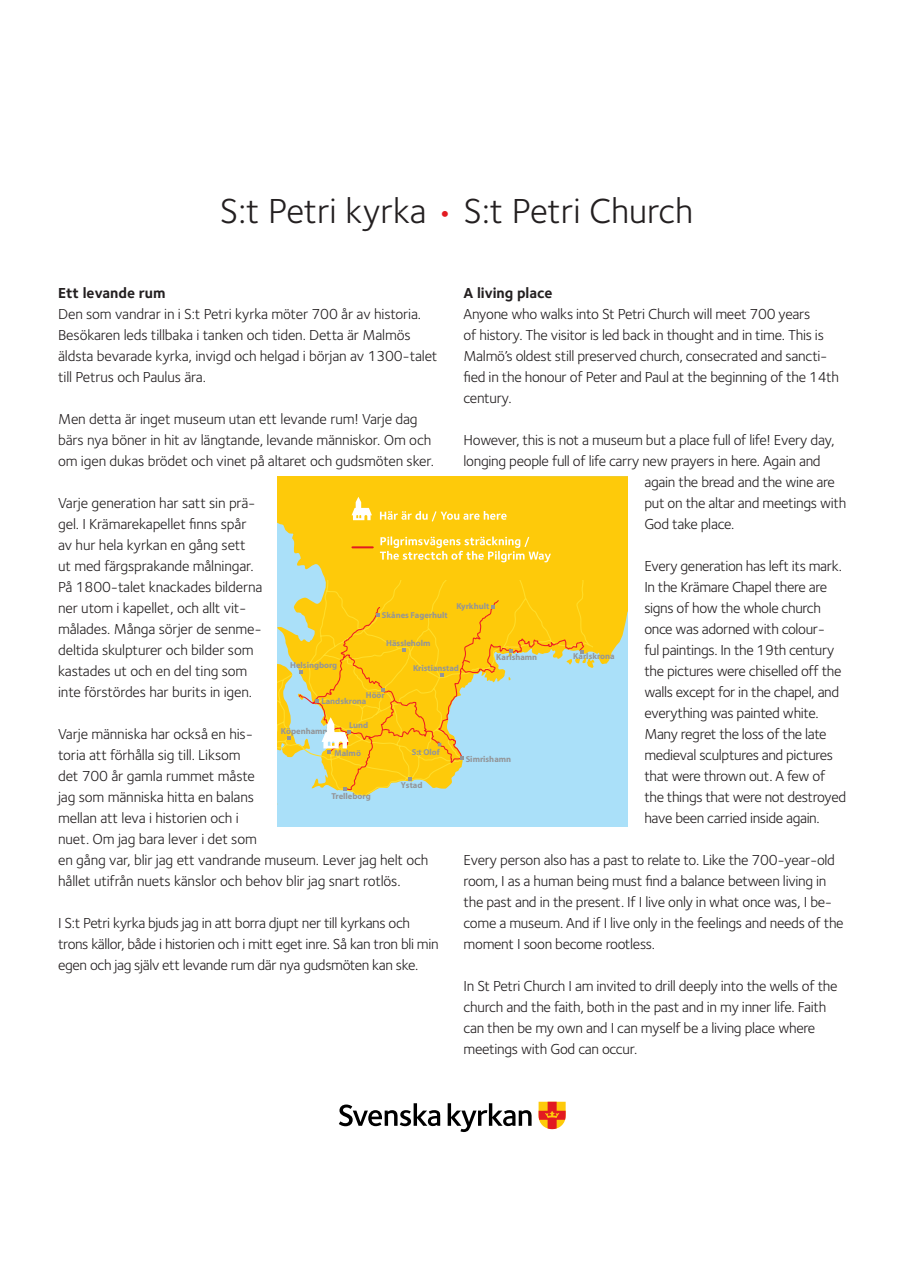
<style>
.page{position:relative;width:913px;height:1287px;background:#fff}
.page>*{position:absolute;margin:0;border:0;box-sizing:border-box;transform-origin:0 0}
.t1{font:36px "Foundry Sterling";color:#231f20}
.t2{font:15px/21px "Foundry Sterling";letter-spacing:-.02em;color:#231f20}
.t3{font:700 15px "Foundry Sterling";color:#231f20}
.t4{font:700 8.6px "Myriad";color:#939598}
.s1{color:#e21a21}
</style>
<div class="page">
<div style="left:277px;top:476px;width:350px;height:350px;background:#aae0f9"></div>
<div style="left:277px;top:476px;width:350px;height:189px;background:#feca0a"></div>
<svg style="left:277px;top:581px;width:316px;height:216px"></svg>
<svg style="left:298px;top:599px;width:287px;height:192px"></svg>
<svg style="left:403px;top:648px;width:3px;height:4px"></svg>
<svg style="left:441px;top:673px;width:3px;height:4px"></svg>
<svg style="left:509px;top:649px;width:4px;height:3px"></svg>
<svg style="left:408px;top:777px;width:3px;height:4px"></svg>
<svg style="left:566px;top:650px;width:28px;height:18px"></svg>
<svg style="left:393px;top:699px;width:48px;height:47px;background:#fcbe0d"></svg>
<svg style="left:381px;top:688px;width:4px;height:3px"></svg>
<svg style="left:376px;top:614px;width:4px;height:3px"></svg>
<svg style="left:351px;top:497px;width:21px;height:23px"></svg>
<hr style="left:352px;top:546px;width:21px;height:2px;background:#e21a21">
<svg style="left:380px;top:511px;width:127px;height:11px"></svg>
<svg style="left:380px;top:536px;width:171px;height:26px;background:#fed643"></svg>
<svg style="left:339px;top:1103px;width:101px;height:23px"></svg>
<svg style="left:448px;top:1103px;width:83px;height:29px"></svg>
<svg style="left:538px;top:1102px;width:28px;height:27px"></svg>
<svg style="left:277px;top:657px;width:74px;height:148px"></svg>
<h1 class="t1" style="left:220px;top:186px;width:475px">S:t Petri kyrka <span class="s1">•</span> S:t Petri Church</h1>
<p class="t3" style="left:58px;top:282px;width:109px">Ett levande rum</p>
<p class="t2" style="left:58px;top:303px;width:381px">Den som vandrar in i S:t Petri kyrka möter 700 år av historia.<br>Besökaren leds tillbaka i tanken och tiden. Detta är Malmös äldsta bevarade kyrka, invigd och helgad i början av 1300-talet till Petrus och Paulus ära.</p>
<p class="t2" style="left:58px;top:408px;width:377px">Men detta är inget museum utan ett levande rum! Varje dag bärs nya böner in hit av längtande, levande människor. Om och om igen dukas brödet och vinet på altaret och gudsmöten sker.</p>
<p class="t2" style="left:58px;top:492px;width:206px">Varje generation har satt sin prä&shy;gel. I Krämarekapellet finns spår av hur hela kyrkan en gång sett<br>ut med färgsprakande målningar.<br>På 1800-talet knackades bilderna ner utom i kapellet, och allt vit&shy;målades. Många sörjer de senme&shy;deltida skulpturer och bilder som kastades ut och en del ting som inte förstördes har burits in igen.</p>
<p class="t2" style="left:58px;top:723px;width:372px">Varje människa har också en his-<br>toria att förhålla sig till. Liksom<br>det 700 år gamla rummet måste<br>jag som människa hitta en balans<br>mellan att leva i historien och i<br>nuet. Om jag bara lever i det som<br>en gång var, blir jag ett vandrande museum. Lever jag helt och hållet utifrån nuets känslor och behov blir jag snart rotlös.</p>
<p class="t2" style="left:58px;top:912px;width:382px">I S:t Petri kyrka bjuds jag in att borra djupt ner till kyrkans och trons källor, både i historien och i mitt eget inre. Så kan tron bli min egen och jag själv ett levande rum där nya gudsmöten kan ske.</p>
<p class="t3" style="left:463px;top:282px;width:90px">A living place</p>
<p class="t2" style="left:463px;top:303px;width:377px">Anyone who walks into St Petri Church will meet 700 years<br>of history. The visitor is led back in thought and in time. This is Malmö’s oldest still preserved church, consecrated and sancti&shy;fied in the honour of Peter and Paul at the beginning of the 14th century.</p>
<p class="t2" style="left:463px;top:429px;width:373px">However, this is not a museum but a place full of life! Every day,</p>
<p class="t2" style="left:463px;top:450px;width:359px">longing people full of life carry new prayers in here. Again and</p>
<p class="t2" style="left:644px;top:471px;width:192px">again the bread and the wine are</p>
<p class="t2" style="left:644px;top:492px;width:203px">put on the altar and meetings with</p>
<p class="t2" style="left:644px;top:513px;width:91px">God take place.</p>
<p class="t2" style="left:644px;top:555px;width:203px">Every generation has left its mark.<br>In the Krämare Chapel there are signs of how the whole church once was adorned with colour-<br>ful paintings. In the 19th century the pictures were chiselled off the walls except for in the chapel, and everything was painted white.<br>Many regret the loss of the late medieval sculptures and pictures that were thrown out. A few of the things that were not destroyed have been carried inside again.</p>
<p class="t2" style="left:463px;top:849px;width:382px">Every person also has a past to relate to. Like the 700-year-old room, I as a human being must find a balance between living in the past and in the present. If I live only in what once was, I be&shy;come a museum. And if I live only in the feelings and needs of the moment I soon become rootless.</p>
<p class="t2" style="left:463px;top:975px;width:375px">In St Petri Church I am invited to drill deeply into the wells of the church and the faith, both in the past and in my inner life. Faith can then be my own and I can myself be a living place where meetings with God can occur.</p>
<p class="t4" style="left:456px;top:602px;width:34px">Kyrkhult</p>
<p class="t4" style="left:382px;top:610px;width:67px">Skånes Fagerhult</p>
<p class="t4" style="left:386px;top:639px;width:46px">Hässleholm</p>
<p class="t4" style="left:496px;top:652px;width:42px">Karlshamn</p>
<p class="t4" style="left:573px;top:652px;width:43px">Karlskrona</p>
<p class="t4" style="left:290px;top:660px;width:49px">Helsingborg</p>
<p class="t4" style="left:413px;top:664px;width:48px">Kristianstad</p>
<p class="t4" style="left:366px;top:691px;width:21px">Höör</p>
<p class="t4" style="left:321px;top:697px;width:47px">Landskrona</p>
<p class="t4" style="left:349px;top:721px;width:21px">Lund</p>
<p class="t4" style="left:281px;top:727px;width:48px">Köpenhamn</p>
<p class="t4" style="left:412px;top:747px;width:30px">S:t Olof</p>
<p class="t4" style="left:334px;top:748px;width:28px">Malmö</p>
<p class="t4" style="left:331px;top:791px;width:41px">Trelleborg</p>
<p class="t4" style="left:466px;top:754px;width:47px">Simrishamn</p>
<p class="t4" style="left:401px;top:781px;width:23px">Ystad</p>
</div>
